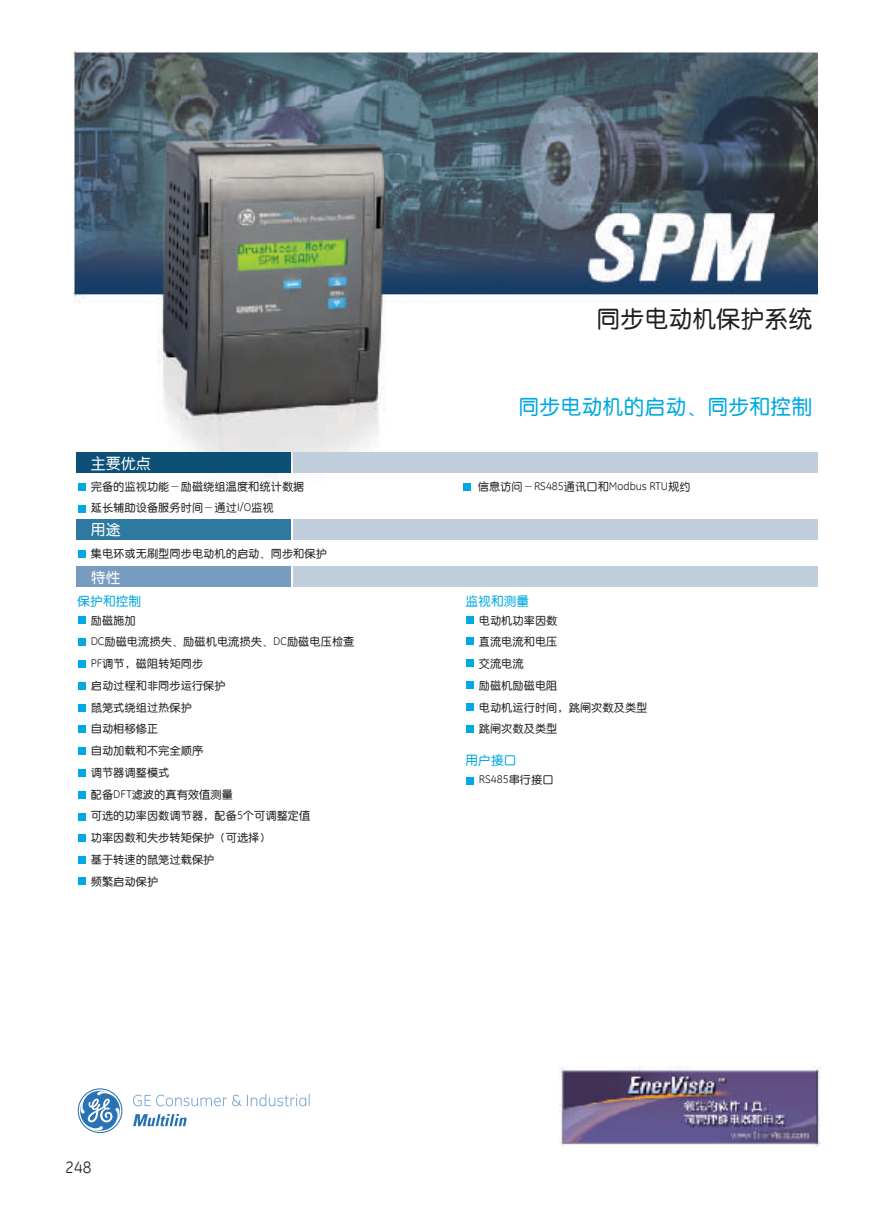
<style>
.page{position:relative;width:893px;height:1212px;background:#fff}
.page>*{position:absolute;margin:0;border:0;box-sizing:border-box;transform-origin:0 0}
.t1{font:24px "HY Zhong Yuan J";color:#231f20}
.t2{font:21px "HY Zhong Yuan J";color:#00a9e0}
.t3{font:16.5px "GE Inspira";color:#231f20}
.t4{font:15px "HY Zhong Yuan J";color:#fff}
.t5{font:12.75px "HY Zhong Yuan J";color:#00a9e0}
.t6{font:11.25px/21.8px "HY Zhong Yuan J";color:#231f20}
.t7{font:11.25px "GE Inspira";color:#231f20}
.s1{font-family:"GE Inspira"}
.s2{font-family:"HY Zhong Yuan J"}
</style>
<div class="page">
<img style="left:74px;top:51px;width:744px;height:457px">
<img style="left:560px;top:1066px;width:260px;height:80px">
<div style="left:78px;top:483px;width:7px;height:8px;background:#00a9e0"></div>
<div style="left:78px;top:550px;width:7px;height:7px;background:#00a9e0"></div>
<div style="left:466px;top:681px;width:7px;height:8px;background:#00a9e0"></div>
<div style="left:466px;top:659px;width:7px;height:8px;background:#00a9e0"></div>
<div style="left:466px;top:725px;width:7px;height:8px;background:#00a9e0"></div>
<div style="left:466px;top:703px;width:7px;height:8px;background:#00a9e0"></div>
<div style="left:466px;top:616px;width:7px;height:7px;background:#00a9e0"></div>
<div style="left:466px;top:637px;width:7px;height:8px;background:#00a9e0"></div>
<div style="left:77px;top:520px;width:214px;height:20px;background:#2d799f"></div>
<div style="left:293px;top:520px;width:525px;height:20px;background:#c1cfdc"></div>
<div style="left:77px;top:453px;width:214px;height:20px;background:#0d5077"></div>
<div style="left:293px;top:453px;width:525px;height:20px;background:#c1cfdc"></div>
<div style="left:77px;top:567px;width:214px;height:20px;background:#779cbf"></div>
<div style="left:293px;top:567px;width:525px;height:20px;background:#c1cfdc"></div>
<svg style="left:133px;top:1094px;width:177px;height:12px"></svg>
<svg style="left:133px;top:1114px;width:54px;height:12px"></svg>
<svg style="left:78px;top:1088px;width:44px;height:45px"></svg>
<div style="left:78px;top:616px;width:7px;height:7px;background:#00a9e0"></div>
<div style="left:78px;top:682px;width:7px;height:7px;background:#00a9e0"></div>
<div style="left:78px;top:704px;width:7px;height:7px;background:#00a9e0"></div>
<div style="left:78px;top:638px;width:7px;height:7px;background:#00a9e0"></div>
<div style="left:78px;top:660px;width:7px;height:7px;background:#00a9e0"></div>
<div style="left:78px;top:725px;width:7px;height:8px;background:#00a9e0"></div>
<div style="left:78px;top:505px;width:7px;height:8px;background:#00a9e0"></div>
<div style="left:463px;top:483px;width:8px;height:8px;background:#00a9e0"></div>
<div style="left:78px;top:791px;width:7px;height:8px;background:#00a9e0"></div>
<div style="left:78px;top:813px;width:7px;height:8px;background:#00a9e0"></div>
<div style="left:78px;top:747px;width:7px;height:8px;background:#00a9e0"></div>
<div style="left:78px;top:769px;width:7px;height:8px;background:#00a9e0"></div>
<div style="left:78px;top:834px;width:7px;height:8px;background:#00a9e0"></div>
<div style="left:78px;top:856px;width:7px;height:8px;background:#00a9e0"></div>
<div style="left:78px;top:877px;width:7px;height:8px;background:#00a9e0"></div>
<div style="left:466px;top:777px;width:7px;height:8px;background:#00a9e0"></div>
<h1 class="t1" style="left:596px;top:307px;width:217px">同步电动机保护系统</h1>
<h3 class="t4" style="left:91px;top:456px;width:61px">主要优点</h3>
<p class="t6" style="left:91px;top:475px;width:215px">完备的监视功能－励磁绕组温度和统计数据延长辅助设备服务时间－通过<span class="s1">I/O</span>监视</p>
<h2 class="t2" style="left:518px;top:396px;width:295px">同步电动机的启动、同步和控制</h2>
<p class="t7" style="left:478px;top:478px;width:214px"><span class="s2">信息访问－</span>RS485<span class="s2">通讯口和</span>Modbus RTU<span class="s2">规约</span></p>
<h3 class="t4" style="left:91px;top:522px;width:31px">用途</h3>
<h3 class="t4" style="left:91px;top:570px;width:31px">特性</h3>
<p class="t5" style="left:78px;top:594px;width:65px">保护和控制</p>
<p class="t5" style="left:466px;top:594px;width:65px">监视和测量</p>
<p class="t6" style="left:91px;top:543px;width:238px">集电环或无刷型同步电动机的启动、同步和保护</p>
<p class="t6" style="left:91px;top:609px;width:265px">励磁施加<br><span class="s1">DC</span>励磁电流损失、励磁机电流损失、<span class="s1">DC</span>励磁电压检查<br><span class="s1">PF</span>调节，磁阻转矩同步<br>启动过程和非同步运行保护<br>鼠笼式绕组过热保护<br>自动相移修正<br>自动加载和不完全顺序<br>调节器调整模式<br>配备<span class="s1">DFT</span>滤波的真有效值测量<br>可选的功率因数调节器，配备<span class="s1">5</span>个可调整定值<br>功率因数和失步转矩保护（可选择）<br>基于转速的鼠笼过载保护<br>频繁启动保护</p>
<h3 class="t3" style="left:65px;top:1156px;width:28px">248</h3>
<p class="t6" style="left:479px;top:609px;width:170px">电动机功率因数<br>直流电流和电压<br>交流电流<br>励磁机励磁电阻<br>电动机运行时间，跳闸次数及类型跳闸次数及类型</p>
<p class="t5" style="left:466px;top:754px;width:52px">用户接口</p>
<p class="t7" style="left:479px;top:772px;width:76px">RS485<span class="s2">串行接口</span></p>
</div>
